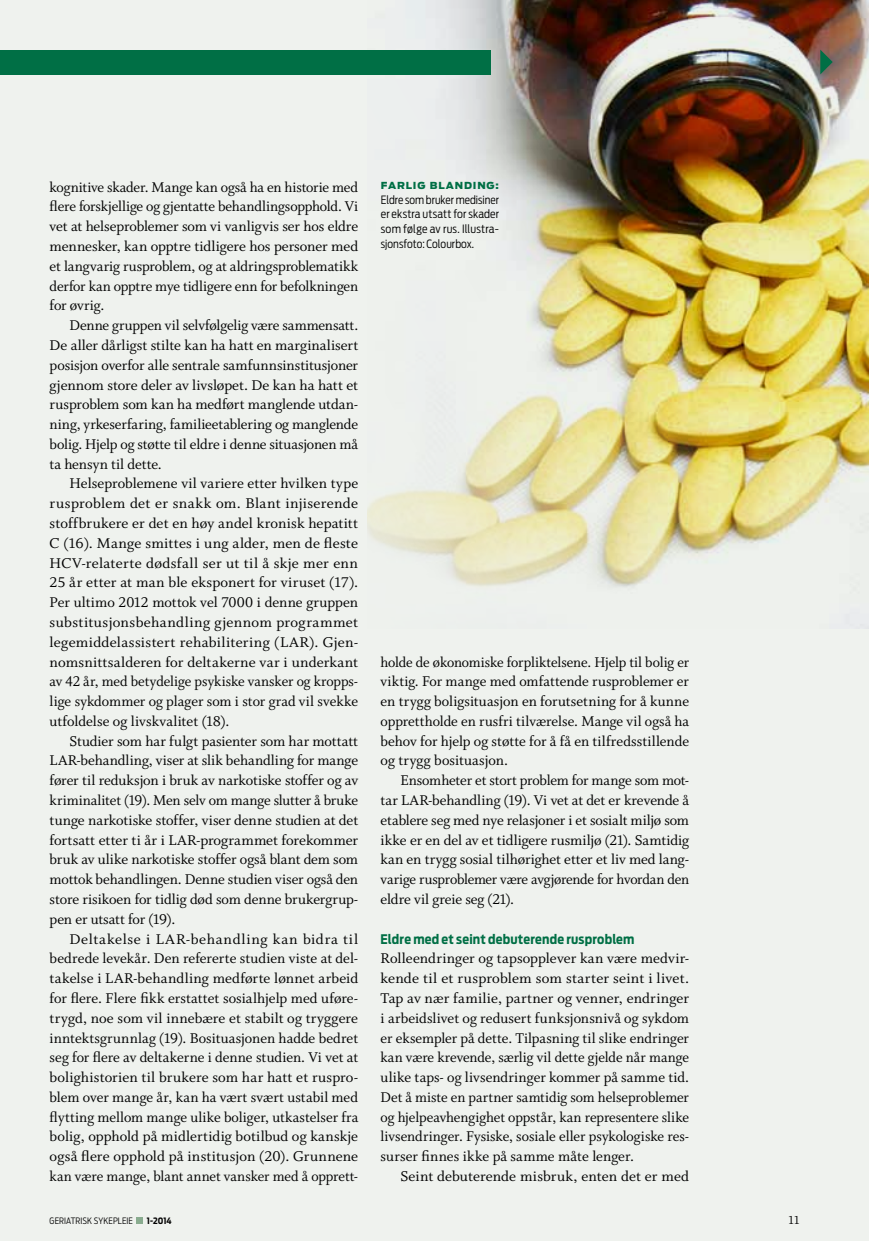
<style>
.page{position:relative;width:869px;height:1241px;background:#fff}
.page>*{position:absolute;margin:0;border:0;box-sizing:border-box;transform-origin:0 0}
.t1{font:15.75px/19.8px "Whitman Roman LF";color:#000;text-align:justify}
.t2{font:700 13.12px "Antenna Cond";letter-spacing:.015em;color:#006f45}
.t3{font:13.12px "Whitman Roman LF";color:#000}
.t4{font:300 11.38px/14.9px "Antenna Cond";letter-spacing:.005em;color:#000;text-align:justify}
.t5{font:900 9.62px "Antenna";letter-spacing:.085em;color:#006f45}
.t6{font:300 8.75px "Antenna Cond";letter-spacing:.01em;color:#000}
.t7{font:700 8.75px "Antenna Cond";color:#000}
</style>
<div class="page">
<div style="left:0;top:0;width:868px;height:1240px;background:#eff2ee"></div>
<img style="left:367px;top:0;width:501px;height:628px">
<div style="left:0;top:50px;width:490px;height:24px;background:#006f45"></div>
<svg style="left:819px;top:50px;width:13px;height:24px"></svg>
<div style="left:136px;top:1216px;width:7px;height:7px;background:#89ac8f"></div>
<p class="t1" style="left:50px;top:177px;width:310px">kognitive skader. Mange kan også ha en historie med flere forskjellige og gjentatte behandlingsopphold. Vi vet at helseproblemer som vi vanligvis ser hos eldre mennesker, kan opptre tidligere hos personer med et langvarig rusproblem, og at aldringsproblematikk derfor kan opptre mye tidligere enn for befolkningen for øvrig.</p>
<p class="t1" style="left:50px;top:316px;width:310px;text-indent:20px">Denne gruppen vil selvfølgelig være sammensatt.<br>De aller dårligst stilte kan ha hatt en marginalisert posisjon overfor alle sentrale samfunnsinstitusjoner gjennom store deler av livsløpet. De kan ha hatt et rusproblem som kan ha medført manglende utdan&shy;ning, yrkeserfaring, familieetablering og manglende bolig. Hjelp og støtte til eldre i denne situasjonen må ta hensyn til dette.</p>
<p class="t1" style="left:50px;top:474px;width:310px;text-indent:20px">Helseproblemene vil variere etter hvilken type rusproblem det er snakk om. Blant injiserende stoffbrukere er det en høy andel kronisk hepatitt C (16). Mange smittes i ung alder, men de fleste HCV-relaterte dødsfall ser ut til å skje mer enn 25 år etter at man ble eksponert for viruset (17).<br>Per ultimo 2012 mottok vel 7000 i denne gruppen substitusjonsbehandling gjennom programmet legemiddelassistert rehabilitering (LAR). Gjen&shy;nomsnittsalderen for deltakerne var i underkant av 42 år, med betydelige psykiske vansker og kropps&shy;lige sykdommer og plager som i stor grad vil svekke utfoldelse og livskvalitet (18).</p>
<p class="t1" style="left:50px;top:731px;width:310px;text-indent:20px">Studier som har fulgt pasienter som har mottatt LAR-behandling, viser at slik behandling for mange fører til reduksjon i bruk av narkotiske stoffer og av kriminalitet (19). Men selv om mange slutter å bruke tunge narkotiske stoffer, viser denne studien at det fortsatt etter ti år i LAR-programmet forekommer bruk av ulike narkotiske stoffer også blant dem som mottok behandlingen. Denne studien viser også den store risikoen for tidlig død som denne brukergrup&shy;pen er utsatt for (19).</p>
<p class="t1" style="left:50px;top:929px;width:310px;text-indent:20px">Deltakelse i LAR-behandling kan bidra til bedrede levekår. Den refererte studien viste at del&shy;takelse i LAR-behandling medførte lønnet arbeid for flere. Flere fikk erstattet sosialhjelp med uføre&shy;trygd, noe som vil innebære et stabilt og tryggere inntektsgrunnlag (19). Bosituasjonen hadde bedret seg for flere av deltakerne i denne studien. Vi vet at bolighistorien til brukere som har hatt et ruspro&shy;blem over mange år, kan ha vært svært ustabil med flytting mellom mange ulike boliger, utkastelser fra bolig, opphold på midlertidig botilbud og kanskje også flere opphold på institusjon (20). Grunnene kan være mange, blant annet vansker med å opprett-</p>
<p class="t5" style="left:380px;top:179px;width:120px">FARLIG BLANDING:</p>
<p class="t4" style="left:380px;top:192px;width:120px">Eldre som bruker medisiner er ekstra utsatt for skader som følge av rus. Illustra&shy;sjonsfoto: Colourbox.</p>
<p class="t1" style="left:380px;top:652px;width:310px">holde de økonomiske forpliktelsene. Hjelp til bolig er viktig. For mange med omfattende rusproblemer er en trygg boligsituasjon en forutsetning for å kunne opprettholde en rusfri tilværelse. Mange vil også ha behov for hjelp og støtte for å få en tilfredsstillende og trygg bosituasjon.</p>
<p class="t1" style="left:380px;top:770px;width:310px;text-indent:20px">Ensomheter et stort problem for mange som mot&shy;tar LAR-behandling (19). Vi vet at det er krevende å etablere seg med nye relasjoner i et sosialt miljø som ikke er en del av et tidligere rusmiljø (21). Samtidig kan en trygg sosial tilhørighet etter et liv med lang&shy;varige rusproblemer være avgjørende for hvordan den eldre vil greie seg (21).</p>
<p class="t2" style="left:380px;top:930px;width:255px">Eldre med et seint debuterende rusproblem</p>
<p class="t1" style="left:380px;top:948px;width:310px">Rolleendringer og tapsopplever kan være medvir&shy;kende til et rusproblem som starter seint i livet.<br>Tap av nær familie, partner og venner, endringer i arbeidslivet og redusert funksjonsnivå og sykdom er eksempler på dette. Tilpasning til slike endringer kan være krevende, særlig vil dette gjelde når mange ulike taps- og livsendringer kommer på samme tid.<br>Det å miste en partner samtidig som helseproblemer og hjelpeavhengighet oppstår, kan representere slike livsendringer. Fysiske, sosiale eller psykologiske res&shy;surser finnes ikke på samme måte lenger.</p>
<p class="t1" style="left:400px;top:1166px;width:290px">Seint debuterende misbruk, enten det er med</p>
<p class="t6" style="left:50px;top:1214px;width:85px">Geriatrisk Sykepleie</p>
<p class="t7" style="left:147px;top:1214px;width:26px">1-2014</p>
<p class="t3" style="left:788px;top:1212px;width:12px">11</p>
</div>
